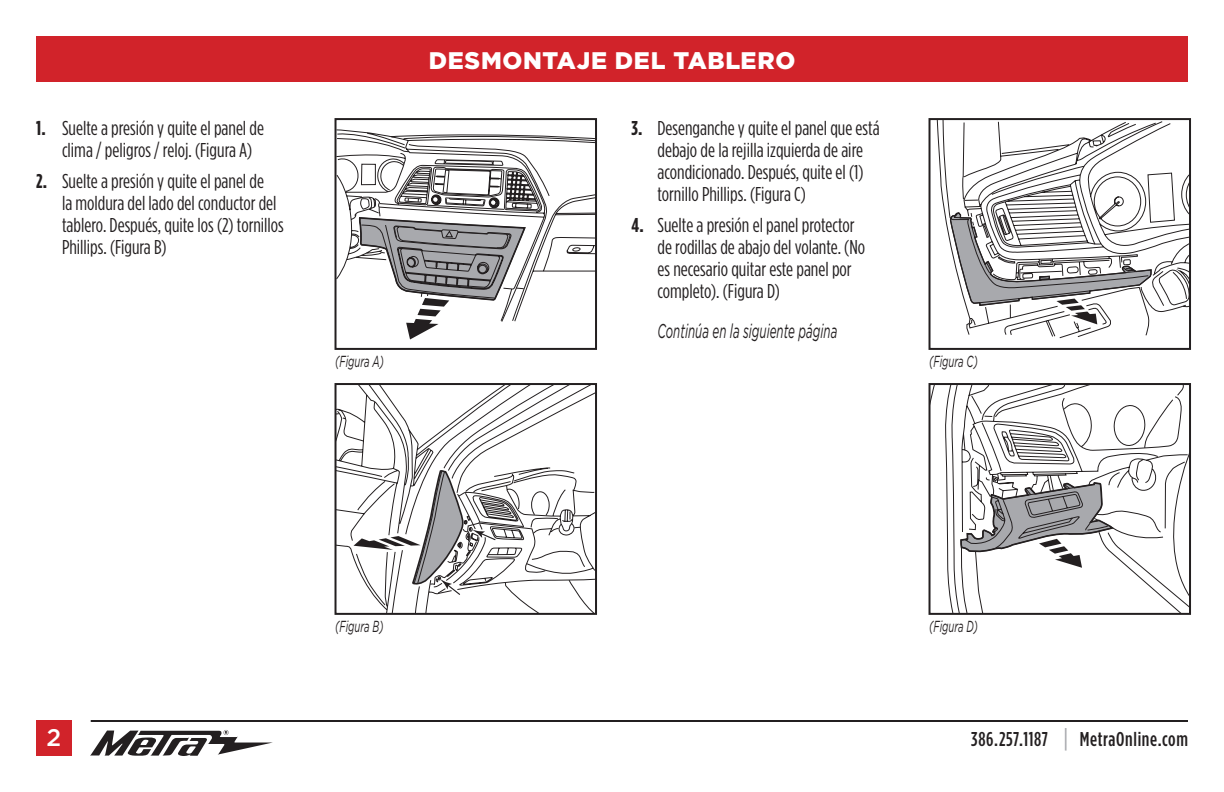
<style>
.page{position:relative;width:1224px;height:792px;background:#fff}
.page>*{position:absolute;margin:0;border:0;box-sizing:border-box;transform-origin:0 0}
.t1{font:900 24px "Gotham";letter-spacing:.03em;color:#fff}
.t2{font:500 24px "Gotham";color:#fff}
.t3{font:20px/22px "Gotham Condensed";color:#231f20}
.t4{font:500 20px "Gotham Condensed";letter-spacing:.03em;color:#231f20}
.t5{font:italic 20px "Gotham";color:#231f20;scale:.58 1}
.t6{font:italic 16px "Gotham";color:#231f20;scale:.6 1}
.s1{font-weight:700}
.s2{font-size:26px;color:#a8a9ad}
</style>
<div class="page">
<div style="left:36px;top:36px;width:1152px;height:45px;background:#d1232a"></div>
<svg style="left:90px;top:730px;width:183px;height:26px"></svg>
<hr style="left:91px;top:720px;width:1097px;height:2px;background:#231f20">
<div style="left:36px;top:720px;width:36px;height:36px;background:#d1232a"></div>
<div style="left:36px;top:36px;width:558px;height:46px;background:#d1232a"></div>
<svg style="left:338px;top:130px;width:256px;height:148px"></svg>
<svg style="left:358px;top:158px;width:187px;height:181px"></svg>
<div style="left:335px;top:118px;width:262px;height:232px;border:2px solid #231f20"></div>
<svg style="left:937px;top:121px;width:251px;height:217px"></svg>
<svg style="left:950px;top:211px;width:202px;height:113px"></svg>
<div style="left:929px;top:118px;width:262px;height:232px;border:2px solid #231f20"></div>
<svg style="left:338px;top:386px;width:256px;height:174px"></svg>
<svg style="left:354px;top:467px;width:240px;height:145px"></svg>
<div style="left:335px;top:383px;width:262px;height:232px;border:2px solid #231f20"></div>
<svg style="left:932px;top:386px;width:256px;height:226px"></svg>
<svg style="left:960px;top:481px;width:155px;height:131px"></svg>
<div style="left:929px;top:383px;width:262px;height:232px;border:2px solid #231f20"></div>
<p class="t3" style="left:62px;top:117px;width:204px;text-indent:-26px"><span class="s1">1.</span> Suelte a presión y quite el panel de clima / peligros / reloj. (Figura A)</p>
<p class="t3" style="left:62px;top:170px;width:223px;text-indent:-26px"><span class="s1">2.</span> Suelte a presión y quite el panel de<br>la moldura del lado del conductor del tablero. Después, quite los (2) tornillos Phillips. (Figura B)</p>
<p class="t1" style="left:429px;top:47px;width:368px">DESMONTAJE DEL TABLERO</p>
<p class="t3" style="left:658px;top:117px;width:224px;text-indent:-26px"><span class="s1">3.</span> Desenganche y quite el panel que está debajo de la rejilla izquierda de aire acondicionado. Después, quite el (1) tornillo Phillips. (Figura C)</p>
<p class="t3" style="left:658px;top:214px;width:209px;text-indent:-26px"><span class="s1">4.</span> Suelte a presión el panel protector de rodillas de abajo del volante. (No es necesario quitar este panel por completo). (Figura D)</p>
<p class="t5" style="left:658px;top:320px;width:312px">Continúa en la siguiente página</p>
<p class="t6" style="left:335px;top:352px;width:83px">(Figura A)</p>
<p class="t6" style="left:929px;top:352px;width:82px">(Figura C)</p>
<p class="t6" style="left:335px;top:617px;width:82px">(Figura B)</p>
<p class="t6" style="left:929px;top:617px;width:83px">(Figura D)</p>
<p class="t2" style="left:47px;top:724px;width:16px">2</p>
<p class="t4" style="left:971px;top:728px;width:218px">386.257.1187 <span class="s2">|</span> MetraOnline.com</p>
</div>
